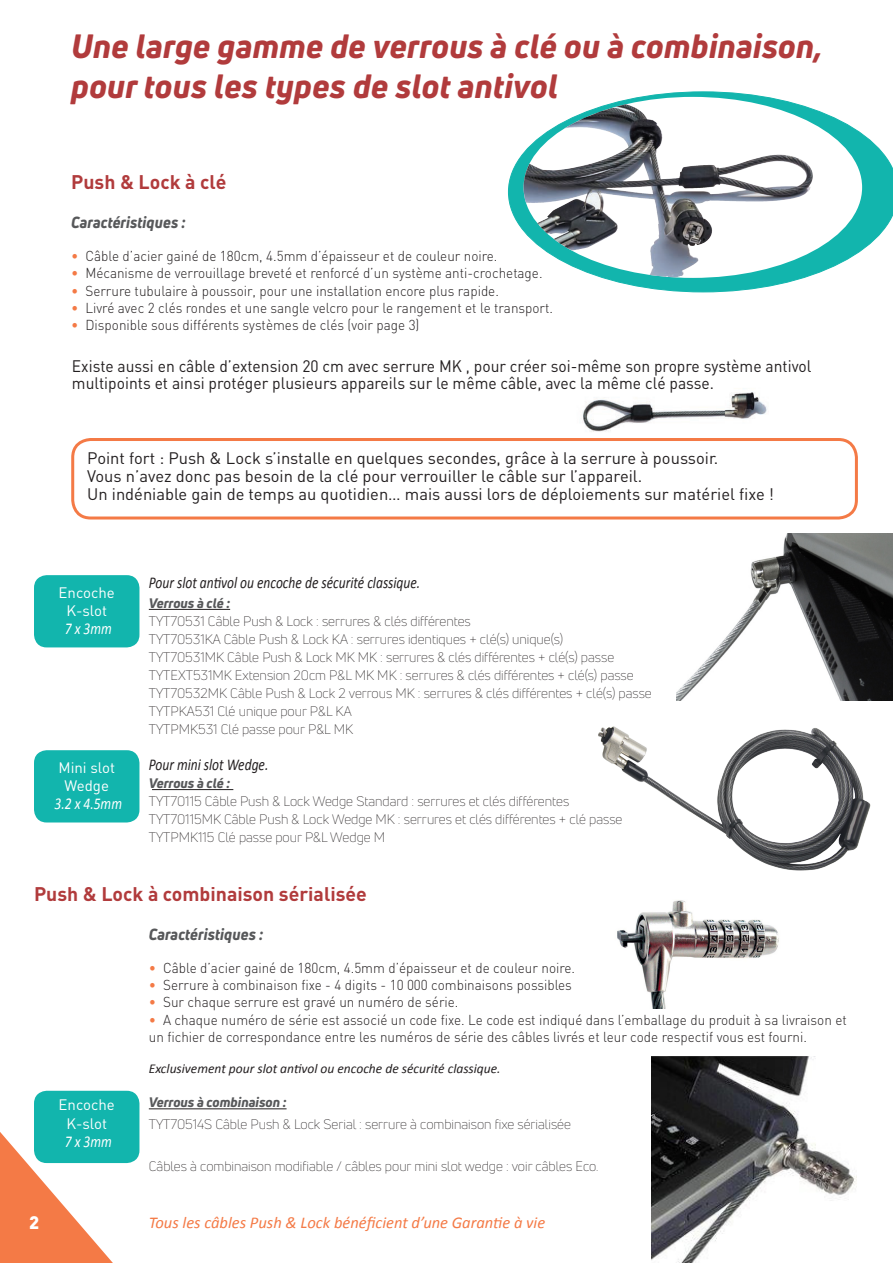
<style>
.page{position:relative;width:893px;height:1263px;background:#fff}
.page>*{position:absolute;margin:0;border:0;box-sizing:border-box;transform-origin:0 0}
.t1{font:italic 800 33px/39.6px "Uni Neue";letter-spacing:.01em;color:#b13b3c}
.t2{font:700 19.5px "DIN";color:#b13b3c}
.t3{font:900 18px "DIN";color:#fff}
.t4{font:16.5px "DIN";color:#231f20}
.t5{font:16.5px/17.4px "DIN";color:#231f20;scale:.95 1}
.t6{font:italic 16.5px "Calibri";color:#231f20;scale:.82 1}
.t7{font:italic 16.5px "Calibri";color:#f47a46}
.t8{font:italic 16.5px "Calibri";color:#fff;scale:.82 1}
.t9{font:italic 800 15.9px "Uni Neue";letter-spacing:.01em;color:#57585a;scale:.95 1}
.t10{font:15px/18.1px "DIN";color:#fff;text-align:center}
.t11{font:300 14.25px/17.4px "DIN";color:#231f20;scale:.95 1}
.t12{font:300 14.25px "DIN";color:#f47a46;scale:.95 1}
.t13{font:300 13.5px "Uni Neue";color:#231f20}
.t14{font:italic 13.5px "Calibri";color:#231f20}
.t15{font:italic 800 13.5px "Uni Neue";color:#57585a}
.s1{color:#f47a46}
</style>
<div class="page">
<img style="left:582px;top:392px;width:185px;height:40px">
<div style="left:71px;top:438px;width:787px;height:81px;border:3px solid #f47a46;border-radius:18px"></div>
<svg style="left:0;top:1132px;width:113px;height:131px"></svg>
<hr style="left:149px;top:609px;width:81px;height:1px;background:#231f20">
<hr style="left:152px;top:789px;width:81px;height:1px;background:#231f20">
<img style="left:651px;top:1056px;width:206px;height:207px">
<img style="left:598px;top:726px;width:273px;height:145px">
<div style="left:34px;top:750px;width:105px;height:72px;background:#12b5ad;border-radius:13px"></div>
<div style="left:34px;top:575px;width:105px;height:72px;background:#12b5ad;border-radius:13px"></div>
<div style="left:34px;top:1091px;width:105px;height:72px;background:#12b5ad;border-radius:13px"></div>
<hr style="left:149px;top:1108px;width:138px;height:1px;background:#231f20">
<img style="left:617px;top:900px;width:162px;height:109px">
<img style="left:676px;top:534px;width:217px;height:166px">
<svg style="left:508px;top:91px;width:385px;height:201px"></svg>
<svg style="left:524px;top:97px;width:338px;height:181px"></svg>
<img style="left:564px;top:127px;width:64px;height:33px">
<p class="t1" style="left:71px;top:26px;width:753px">Une large gamme de verrous à clé ou à combinaison, pour tous les types de slot antivol</p>
<p class="t2" style="left:71px;top:169px;width:157px">Push &amp; Lock à clé</p>
<p class="t9" style="left:71px;top:211px;width:122px">Caractéristiques :</p>
<p class="t11" style="left:85px;top:247px;width:435px">Câble ’d acier gainé de 180cm, 4.5mm ’d épaisseur et de couleur noire.</p>
<p class="t12" style="left:71px;top:247px;width:9px">•</p>
<p class="t12" style="left:71px;top:264px;width:9px">•</p>
<p class="t11" style="left:85px;top:264px;width:483px">Mécanisme de verrouillage breveté et renforcé ’d un système anti-crochetage.</p>
<p class="t12" style="left:71px;top:282px;width:9px">•</p>
<p class="t11" style="left:85px;top:282px;width:437px">Serrure tubulaire à poussoir, pour une installation encore plus rapide.</p>
<p class="t12" style="left:71px;top:299px;width:9px">•</p>
<p class="t11" style="left:85px;top:299px;width:494px">Livré avec 2 clés rondes et une sangle velcro pour le rangement et le transport.</p>
<p class="t12" style="left:71px;top:317px;width:9px">•</p>
<p class="t11" style="left:85px;top:316px;width:353px">Disponible sous différents systèmes de clés (voir page (3</p>
<p class="t5" style="left:72px;top:357px;width:780px">Existe aussi en câble ’d extension 20 cm avec serrure MK , pour créer soi-même son propre système antivol multipoints et ainsi protéger plusieurs appareils sur le même câble, avec la même clé passe.</p>
<p class="t4" style="left:87px;top:448px;width:633px">Point fort : Push &amp; Lock ’s installe en quelques secondes, grâce laà serrure à poussoir.</p>
<p class="t4" style="left:87px;top:466px;width:557px">Vous ’n avez donc pas besoin de la clé pour verrouiller le câble sur ’l appareil.</p>
<p class="t4" style="left:87px;top:484px;width:688px">Un indéniable gain de temps au quotidien… mais aussi lors de déploiements sur matériel fixe !</p>
<p class="t10" style="left:59px;top:583px;width:58px">Encoche</p>
<p class="t10" style="left:66px;top:601px;width:42px">K-slot</p>
<p class="t8" style="left:65px;top:619px;width:59px">3x7 m m</p>
<p class="t10" style="left:58px;top:758px;width:58px">Mini slot<br>Wedge</p>
<p class="t8" style="left:55px;top:794px;width:84px">3.2 x 4.5mm</p>
<p class="t6" style="left:149px;top:572px;width:333px">Pour slot antivol ou encoche de sécurité classique.</p>
<p class="t15" style="left:149px;top:594px;width:83px">Verrous à clé :</p>
<p class="t13" style="left:149px;top:613px;width:324px">TYT70531 Câble Push &amp; Lock : serrures &amp; clés différentes</p>
<p class="t13" style="left:149px;top:631px;width:416px">TYT70531KA Câble Push &amp; Lock KA : serrures identiques + clé s( ) unique (s(</p>
<p class="t13" style="left:149px;top:649px;width:467px">TYT70531MK Câble Push &amp; Lock MK MK : serrures &amp; clés différentes + clé s( ) passe</p>
<p class="t13" style="left:149px;top:667px;width:486px">TYTEXT531MK Extension 20cm P L&amp; MK MK : serrures &amp; clés différentes + clé s( ) passe</p>
<p class="t13" style="left:149px;top:685px;width:504px">TYT70532MK Câble Push &amp; Lock 2 verrous MK : serrures &amp; clés différentes + clé s( ) passe</p>
<p class="t13" style="left:149px;top:703px;width:204px">TYTPKA531 Clé unique pour P L&amp; KA</p>
<p class="t13" style="left:149px;top:721px;width:206px">TYTPMK531 Clé passe pour P L&amp; MK</p>
<p class="t6" style="left:149px;top:754px;width:147px">Pour mini slot Wedge.</p>
<p class="t15" style="left:149px;top:774px;width:83px">Verrous à clé :</p>
<p class="t13" style="left:149px;top:793px;width:422px">TYT70115 Câble Push &amp; Lock Wedge Standard : serrures et clés différentes</p>
<p class="t13" style="left:149px;top:811px;width:475px">TYT70115MK Câble Push &amp; Lock Wedge MK : serrures et clés différentes + clé passe</p>
<p class="t13" style="left:149px;top:829px;width:238px">TYTPMK115 Clé passe pour P L&amp; Wedge M</p>
<p class="t2" style="left:34px;top:881px;width:334px">Push &amp; Lock à combinaison sérialisée</p>
<p class="t9" style="left:149px;top:924px;width:122px">Caractéristiques :</p>
<p class="t11" style="left:163px;top:959px;width:435px">Câble ’d acier gainé de 180cm, 4.5mm ’d épaisseur et de couleur noire.</p>
<p class="t12" style="left:149px;top:959px;width:9px">•</p>
<p class="t10" style="left:59px;top:1096px;width:58px">Encoche</p>
<p class="t10" style="left:66px;top:1114px;width:42px">K-slot</p>
<p class="t8" style="left:65px;top:1131px;width:59px">3x7 m m</p>
<p class="t3" style="left:29px;top:1210px;width:12px">2</p>
<p class="t12" style="left:149px;top:976px;width:9px">•</p>
<p class="t12" style="left:149px;top:993px;width:9px">•</p>
<p class="t11" style="left:163px;top:976px;width:432px">Serrure à combinaison fixe 4- digits - 10 000 combinaisons possibles</p>
<p class="t11" style="left:163px;top:993px;width:312px">Sur chaque serrure est gravé un numéro de série.</p>
<p class="t11" style="left:163px;top:1011px;width:721px">A chaque numéro de série est associé un code fixe. Le code est indiqué dans ’l emballage du produit à sa livraison et</p>
<p class="t11" style="left:149px;top:1011px;width:694px"><span class="s1">•<br></span>un fichier de correspondance entre les numéros de série des câbles livrés et leur code respectif vous est fourni.</p>
<p class="t14" style="left:149px;top:1060px;width:353px">Exclusivement pour slot antivol ou encoche de sécurité classique.</p>
<p class="t15" style="left:149px;top:1093px;width:139px">Verrous à combinaison :</p>
<p class="t13" style="left:149px;top:1115px;width:424px">TYT70514S Câble Push &amp; Lock Serial : serrure à combinaison fixe sérialisée</p>
<p class="t13" style="left:149px;top:1157px;width:451px">Câbles à combinaison modifiable / câbles pour mini slot wedge : voir câbles Eco.</p>
<p class="t7" style="left:149px;top:1212px;width:398px">Tous les câbles Push &amp; Lock bénéficient ’d une Garantie à vie</p>
</div>
